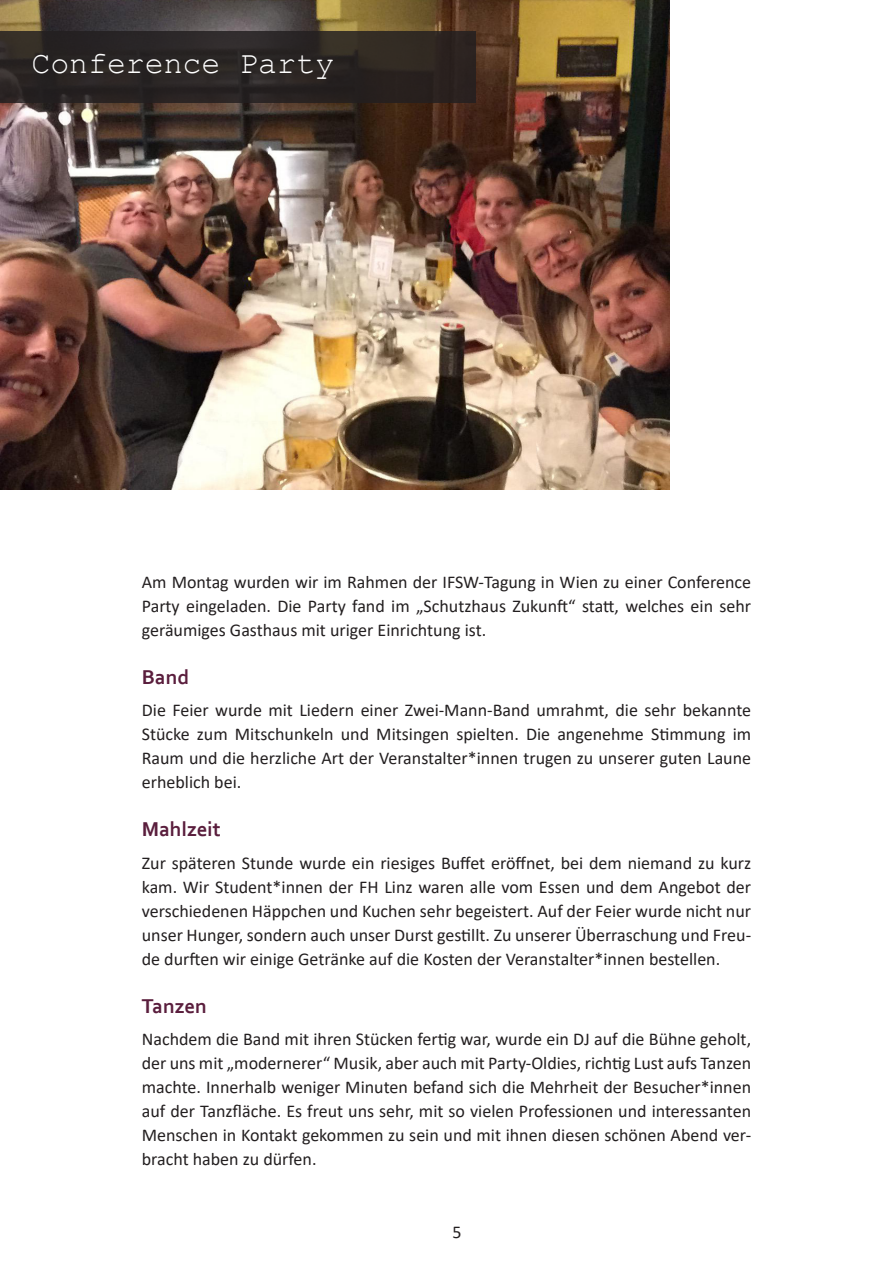
<style>
.page{position:relative;width:893px;height:1263px;background:#fff}
.page>*{position:absolute;margin:0;border:0;box-sizing:border-box;transform-origin:0 0}
.Flusstext{font:31.5px "Courier New";color:#fff}
.Ü2{font:700 21px "Corbel";color:#5a1e3d}
.Flusstext-2{font:18px/24px "Calibri";color:#231f20;text-align:justify}
</style>
<div class="page">
<img style="left:0;top:0;width:669px;height:489px">
<div style="left:1px;top:31px;width:475px;height:72px;background:#231f20"></div>
<p class="Flusstext" style="left:31px;top:43px;width:304px">Conference Party</p>
<p class="Flusstext-2" style="left:142px;top:569px;width:611px">Am Montag wurden wir im Rahmen der IFSW-Tagung in Wien zu einer Conference Party eingeladen. Die Party fand im „Schutzhaus Zukunft“ statt, welches ein sehr geräumiges Gasthaus mit uriger Einrichtung ist.</p>
<p class="Ü2" style="left:142px;top:664px;width:49px">Band</p>
<p class="Flusstext-2" style="left:142px;top:698px;width:611px">Die Feier wurde mit Liedern einer Zwei-Mann-Band umrahmt, die sehr bekannte Stücke zum Mitschunkeln und Mitsingen spielten. Die angenehme Stimmung im Raum und die herzliche Art der Veranstalter*innen trugen zu unserer guten Laune erheblich bei.</p>
<p class="Ü2" style="left:142px;top:816px;width:81px">Mahlzeit</p>
<p class="Flusstext-2" style="left:142px;top:850px;width:611px">Zur späteren Stunde wurde ein riesiges Buffet eröffnet, bei dem niemand zu kurz kam. Wir Student*innen der FH Linz waren alle vom Essen und dem Angebot der verschiedenen Häppchen und Kuchen sehr begeistert. Auf der Feier wurde nicht nur unser Hunger, sondern auch unser Durst gestillt. Zu unserer Überraschung und Freu&shy;de durften wir einige Getränke auf die Kosten der Veranstalter*innen bestellen.</p>
<p class="Ü2" style="left:142px;top:993px;width:67px">Tanzen</p>
<p class="Flusstext-2" style="left:142px;top:1027px;width:611px">Nachdem die Band mit ihren Stücken fertig war, wurde ein DJ auf die Bühne geholt, der uns mit „modernerer“ Musik, aber auch mit Party-Oldies, richtig Lust aufs Tanzen machte. Innerhalb weniger Minuten befand sich die Mehrheit der Besucher*innen auf der Tanzfläche. Es freut uns sehr, mit so vielen Professionen und interessanten Menschen in Kontakt gekommen zu sein und mit ihnen diesen schönen Abend ver&shy;bracht haben zu dürfen.</p>
<p class="Flusstext-2" style="left:453px;top:1220px;width:11px">5</p>
</div>
